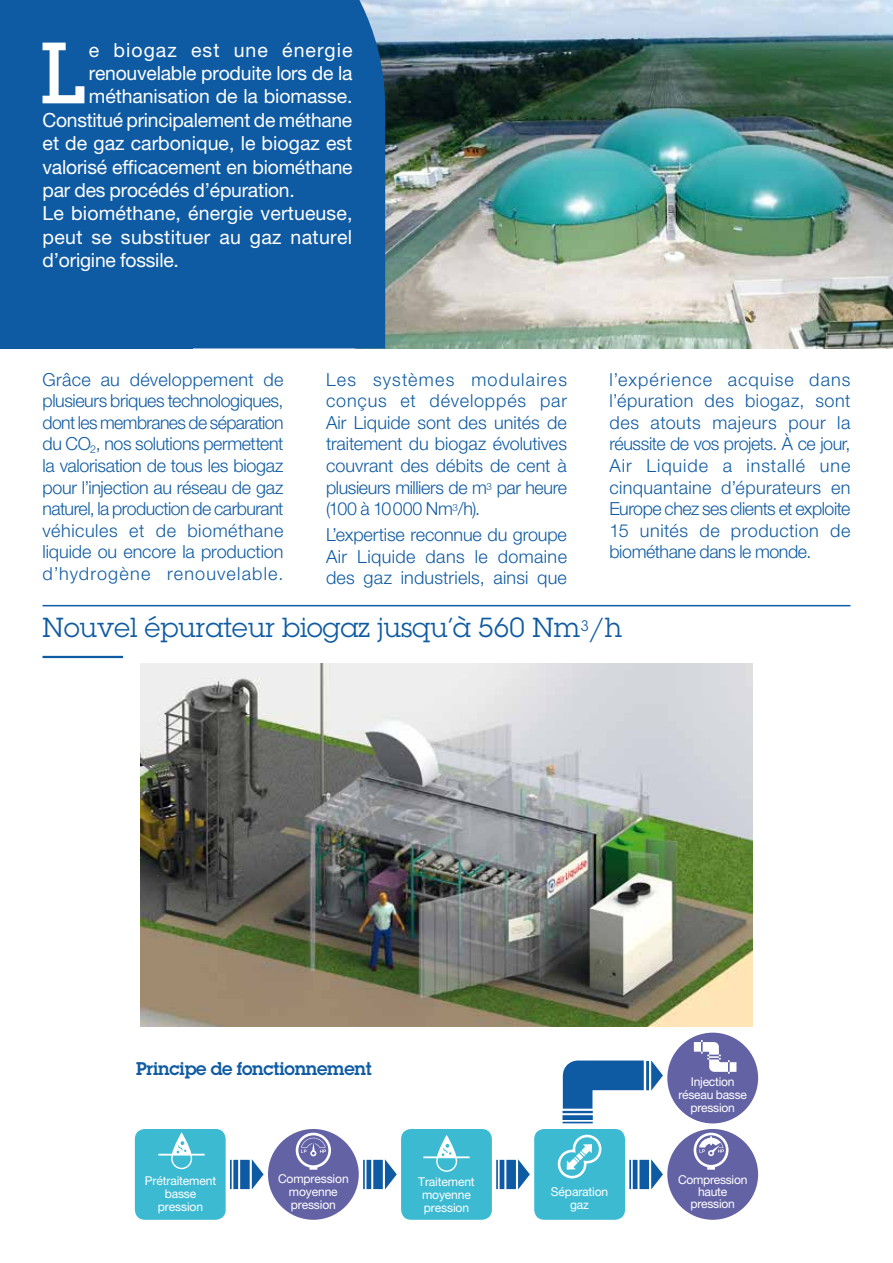
<style>
.page{position:relative;width:893px;height:1263px;background:#fff}
.page>*{position:absolute;margin:0;border:0;box-sizing:border-box;transform-origin:0 0}
.t1{font:500 85.05px "Lubalin Graph Std";color:#fff}
.t2{font:27px "Lubalin Graph Std";letter-spacing:.01em;color:#0f5ba3}
.t3{font:19.5px "Helvetica Neue LT Pro";letter-spacing:-.01em;color:#fff}
.t4{font:19.5px "Helvetica Neue LT Pro";letter-spacing:.01em;color:#fff}
.t5{font:19.5px "Helvetica Neue LT Pro";letter-spacing:.02em;color:#fff}
.t6{font:19.5px "Helvetica Neue LT Pro";letter-spacing:.05em;color:#fff}
.t7{font:300 18px/21.6px "Helvetica Neue LT Pro";color:#0f5ba3;text-align:justify}
.t8{font:600 18px "Lubalin Graph Std";letter-spacing:-.01em;color:#0f5ba3}
.t9{font:12.15px/13px "Helvetica Neue LT Pro";letter-spacing:-.01em;color:#fff;text-align:center}
</style>
<div class="page">
<img style="left:385px;top:0;width:508px;height:348px">
<div style="left:0;top:0;width:385px;height:348px;background:#0f5ba3"></div>
<img style="left:141px;top:663px;width:611px;height:363px">
<hr style="left:43px;top:605px;width:807px;height:1px;background:#0f5ba3">
<div style="left:135px;top:1129px;width:91px;height:91px;background:#3cbad2;border-radius:10px"></div>
<div style="left:401px;top:1129px;width:91px;height:91px;background:#3cbad2;border-radius:10px"></div>
<div style="left:534px;top:1129px;width:91px;height:91px;background:#3cbad2;border-radius:10px"></div>
<svg style="left:230px;top:1159px;width:34px;height:30px"></svg>
<svg style="left:363px;top:1159px;width:34px;height:30px"></svg>
<svg style="left:496px;top:1159px;width:34px;height:30px"></svg>
<div style="left:268px;top:1129px;width:91px;height:91px;background:#6362a5;border-radius:50%"></div>
<div style="left:667px;top:1129px;width:91px;height:91px;background:#6362a5;border-radius:50%"></div>
<div style="left:667px;top:1033px;width:91px;height:90px;background:#6362a5;border-radius:50%"></div>
<svg style="left:296px;top:1133px;width:35px;height:37px"></svg>
<svg style="left:694px;top:1133px;width:34px;height:37px"></svg>
<svg style="left:694px;top:1040px;width:42px;height:34px"></svg>
<svg style="left:423px;top:1135px;width:47px;height:37px"></svg>
<svg style="left:158px;top:1132px;width:47px;height:37px"></svg>
<svg style="left:557px;top:1056px;width:116px;height:133px"></svg>
<hr style="left:43px;top:656px;width:80px;height:2px;background:#0f5ba3">
<h1 class="t1" style="left:39px;top:20px;width:48px">L</h1>
<p class="t6" style="left:89px;top:38px;width:265px">e biogaz est une énergie</p>
<p class="t3" style="left:89px;top:61px;width:265px">renouvelable produite lors de la</p>
<p class="t3" style="left:89px;top:85px;width:265px">méthanisation de la biomasse.</p>
<p class="t3" style="left:43px;top:108px;width:311px">Constitué principalement de méthane</p>
<p class="t3" style="left:43px;top:132px;width:311px">et de gaz carbonique, le biogaz est</p>
<p class="t3" style="left:43px;top:155px;width:312px">valorisé efficacement en biométhane</p>
<p class="t3" style="left:43px;top:178px;width:254px">par des procédés d’épuration.</p>
<p class="t4" style="left:43px;top:202px;width:312px">Le biométhane, énergie vertueuse,</p>
<p class="t5" style="left:43px;top:225px;width:311px">peut se substituer au gaz naturel</p>
<p class="t3" style="left:43px;top:249px;width:138px">d’origine fossile.</p>
<p class="t7" style="left:43px;top:368px;width:242px">Grâce au développement de plusieurs briques technologiques, dont les membranes de séparation du CO<sub>2</sub>, nos solutions permettent la valorisation de tous les biogaz pour l’injection au réseau de gaz naturel, la production de carburant véhicules et de biométhane liquide ou encore la production d’hydrogène renouvelable.</p>
<p class="t7" style="left:326px;top:368px;width:242px">Les systèmes modulaires conçus et développés par Air Liquide sont des unités de traitement du biogaz évolutives couvrant des débits de cent à plusieurs milliers de m<sup>3</sup> par heure (100 à 10000 Nm<sup>3</sup>/h).</p>
<p class="t7" style="left:326px;top:523px;width:242px">L’expertise reconnue du groupe Air Liquide dans le domaine des gaz industriels, ainsi que</p>
<p class="t7" style="left:609px;top:368px;width:242px">l’expérience acquise dans l’épuration des biogaz, sont des atouts majeurs pour la réussite de vos projets. À ce jour, Air Liquide a installé une cinquantaine d’épurateurs en Europe chez ses clients et exploite 15 unités de production de biométhane dans le monde.</p>
<h2 class="t2" style="left:43px;top:610px;width:581px">Nouvel épurateur biogaz jusqu’à 560 Nm<sup>3</sup>/h</h2>
<p class="t8" style="left:136px;top:1057px;width:237px">Principe de fonctionnement</p>
<p class="t9" style="left:678px;top:1075px;width:70px">Injection réseau basse pression</p>
<p class="t9" style="left:145px;top:1174px;width:73px">Prétraitement basse pression</p>
<p class="t9" style="left:278px;top:1172px;width:72px">Compression moyenne pression</p>
<p class="t9" style="left:678px;top:1173px;width:71px;line-height:12.1px">Compression haute pression</p>
<p class="t9" style="left:418px;top:1175px;width:58px">Traitement moyenne pression</p>
<p class="t9" style="left:551px;top:1184px;width:59px">Séparation gaz</p>
</div>
